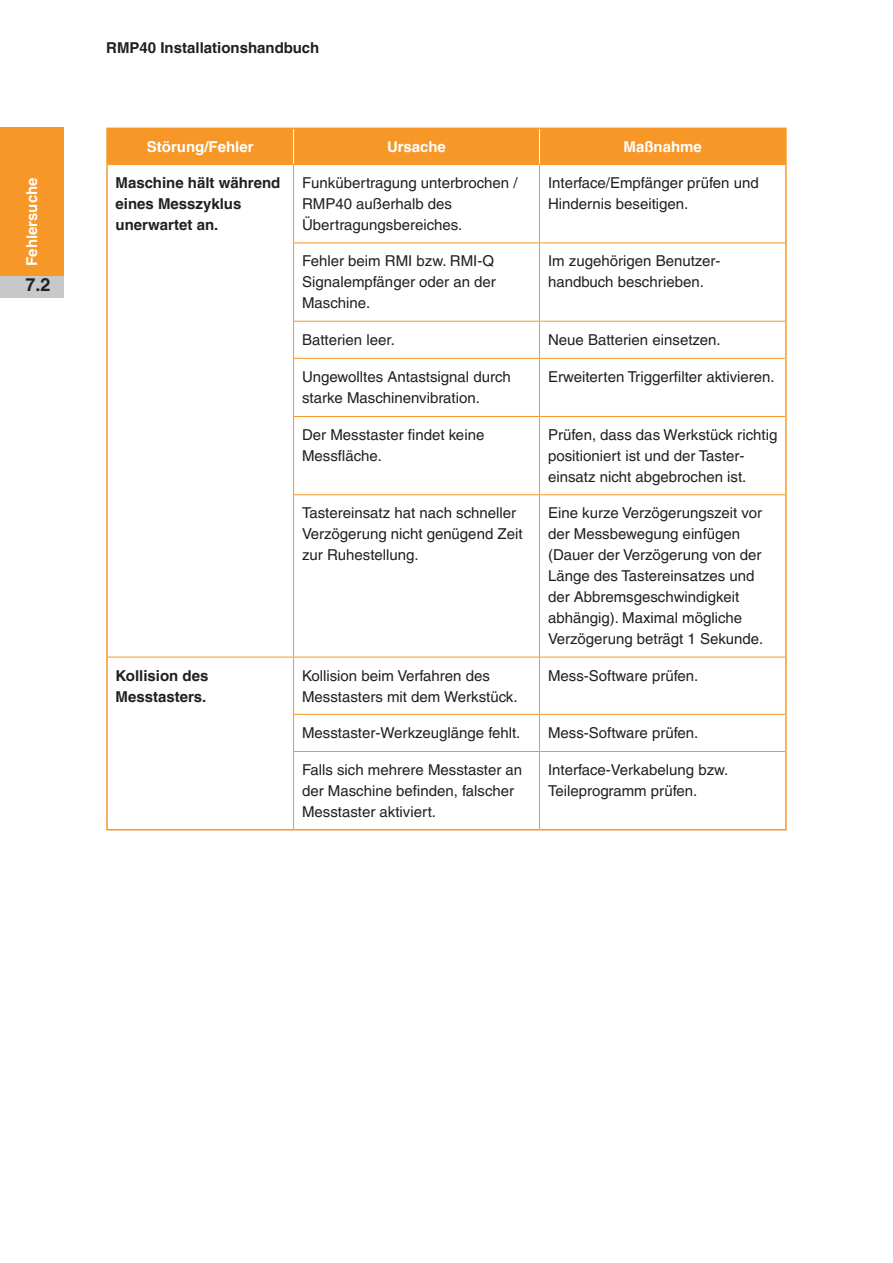
<style>
.page{position:relative;width:893px;height:1263px;background:#fff}
.page>*{position:absolute;margin:0;border:0;box-sizing:border-box;transform-origin:0 0}
.t1{font:700 18px "Helvetica LT Pro";color:#231f20}
.Table_Text_10pt{font:15px/21px "Helvetica LT Pro";color:#231f20}
.Table_Text_10pt_Bold{font:700 15px/21px "Helvetica LT Pro";color:#231f20}
.Table_Header_Bold_ce{font:700 15px "Helvetica LT Pro";color:#fff}
</style>
<div class="page">
<div style="left:0;top:128px;width:64px;height:148px;background:#f79727"></div>
<div style="left:0;top:276px;width:64px;height:22px;background:#c7c8ca"></div>
<div style="left:108px;top:129px;width:677px;height:35px;background:#f79727"></div>
<hr style="left:106px;top:829px;width:188px;height:1px;background:#f79727">
<hr style="left:106px;top:129px;width:2px;height:36px;background:#f79727">
<hr style="left:106px;top:128px;width:188px;height:1px;background:#f79727">
<hr style="left:294px;top:128px;width:245px;height:1px;background:#f79727">
<hr style="left:539px;top:128px;width:248px;height:1px;background:#f79727">
<hr style="left:785px;top:129px;width:2px;height:36px;background:#f79727">
<hr style="left:106px;top:165px;width:2px;height:78px;background:#f79727">
<hr style="left:106px;top:243px;width:2px;height:78px;background:#f79727">
<hr style="left:106px;top:321px;width:2px;height:37px;background:#f79727">
<hr style="left:106px;top:358px;width:2px;height:58px;background:#f79727">
<hr style="left:106px;top:416px;width:2px;height:79px;background:#f79727">
<hr style="left:106px;top:495px;width:2px;height:162px;background:#f79727">
<hr style="left:106px;top:657px;width:2px;height:57px;background:#f79727">
<hr style="left:106px;top:714px;width:2px;height:37px;background:#f79727">
<hr style="left:106px;top:751px;width:2px;height:78px;background:#f79727">
<hr style="left:785px;top:165px;width:2px;height:78px;background:#f79727">
<hr style="left:785px;top:243px;width:2px;height:78px;background:#f79727">
<hr style="left:785px;top:321px;width:2px;height:37px;background:#f79727">
<hr style="left:785px;top:358px;width:2px;height:58px;background:#f79727">
<hr style="left:785px;top:416px;width:2px;height:79px;background:#f79727">
<hr style="left:785px;top:495px;width:2px;height:162px;background:#f79727">
<hr style="left:785px;top:657px;width:2px;height:57px;background:#f79727">
<hr style="left:785px;top:714px;width:2px;height:37px;background:#f79727">
<hr style="left:785px;top:751px;width:2px;height:78px;background:#f79727">
<hr style="left:293px;top:129px;width:1px;height:35px;background:#fff">
<hr style="left:539px;top:129px;width:1px;height:35px;background:#fff">
<hr style="left:108px;top:164px;width:186px;height:1px;background:#f79727">
<hr style="left:294px;top:164px;width:245px;height:1px;background:#f79727">
<hr style="left:293px;top:165px;width:1px;height:77px;background:#f79727">
<hr style="left:539px;top:164px;width:246px;height:1px;background:#f79727">
<hr style="left:539px;top:165px;width:1px;height:77px;background:#f79727">
<hr style="left:293px;top:242px;width:246px;height:1px;background:#f79727">
<hr style="left:293px;top:243px;width:1px;height:78px;background:#f79727">
<hr style="left:539px;top:242px;width:246px;height:1px;background:#f79727">
<hr style="left:539px;top:243px;width:1px;height:78px;background:#f79727">
<hr style="left:293px;top:321px;width:246px;height:1px;background:#f79727">
<hr style="left:293px;top:322px;width:1px;height:36px;background:#f79727">
<hr style="left:539px;top:321px;width:246px;height:1px;background:#f79727">
<hr style="left:539px;top:322px;width:1px;height:36px;background:#f79727">
<hr style="left:293px;top:358px;width:246px;height:1px;background:#f79727">
<hr style="left:293px;top:359px;width:1px;height:57px;background:#f79727">
<hr style="left:539px;top:358px;width:246px;height:1px;background:#f79727">
<hr style="left:539px;top:359px;width:1px;height:57px;background:#f79727">
<hr style="left:293px;top:416px;width:246px;height:1px;background:#f79727">
<hr style="left:293px;top:417px;width:1px;height:77px;background:#f79727">
<hr style="left:539px;top:416px;width:246px;height:1px;background:#f79727">
<hr style="left:539px;top:417px;width:1px;height:77px;background:#f79727">
<hr style="left:293px;top:494px;width:246px;height:1px;background:#f79727">
<hr style="left:293px;top:495px;width:1px;height:162px;background:#f79727">
<hr style="left:539px;top:494px;width:246px;height:1px;background:#f79727">
<hr style="left:539px;top:495px;width:1px;height:162px;background:#f79727">
<hr style="left:108px;top:657px;width:186px;height:1px;background:#f79727">
<hr style="left:294px;top:657px;width:245px;height:1px;background:#f79727">
<hr style="left:293px;top:657px;width:1px;height:57px;background:#f79727">
<hr style="left:539px;top:657px;width:246px;height:1px;background:#f79727">
<hr style="left:539px;top:657px;width:1px;height:57px;background:#f79727">
<hr style="left:293px;top:714px;width:246px;height:1px;background:#f79727">
<hr style="left:293px;top:715px;width:1px;height:36px;background:#f79727">
<hr style="left:539px;top:714px;width:246px;height:1px;background:#f79727">
<hr style="left:539px;top:715px;width:1px;height:36px;background:#f79727">
<hr style="left:293px;top:752px;width:1px;height:77px;background:#f79727">
<hr style="left:539px;top:752px;width:1px;height:77px;background:#f79727">
<hr style="left:293px;top:751px;width:246px;height:1px;background:#f79727">
<hr style="left:539px;top:751px;width:246px;height:1px;background:#f79727">
<hr style="left:294px;top:829px;width:245px;height:1px;background:#f79727">
<hr style="left:539px;top:829px;width:248px;height:1px;background:#f79727">
<p class="Table_Header_Bold_ce" style="left:23px;top:266px;width:89px;rotate:-90deg">Fehlersuche</p>
<p class="t1" style="left:26px;top:274px;width:27px">7.2</p>
<p class="Table_Text_10pt_Bold" style="left:106px;top:38px;width:214px">RMP40 Installationshandbuch</p>
<p class="Table_Header_Bold_ce" style="left:147px;top:137px;width:108px">Störung/Fehler</p>
<p class="Table_Header_Bold_ce" style="left:387px;top:137px;width:60px">Ursache</p>
<p class="Table_Header_Bold_ce" style="left:624px;top:137px;width:80px">Maßnahme</p>
<p class="Table_Text_10pt_Bold" style="left:116px;top:172px;width:166px">Maschine hält während eines Messzyklus unerwartet an.</p>
<p class="Table_Text_10pt" style="left:302px;top:172px;width:217px">Funkübertragung unterbrochen /<br>RMP40 außerhalb des<br>Übertragungsbereiches.</p>
<p class="Table_Text_10pt" style="left:548px;top:172px;width:212px">Interface/Empfänger prüfen und<br>Hindernis beseitigen.</p>
<p class="Table_Text_10pt" style="left:302px;top:251px;width:195px">Fehler beim RMI bzw. RMI-Q<br>Signalempfänger oder an der<br>Maschine.</p>
<p class="Table_Text_10pt" style="left:548px;top:251px;width:173px">Im zugehörigen Benutzer&shy;handbuch beschrieben.</p>
<p class="Table_Text_10pt" style="left:302px;top:329px;width:94px">Batterien leer.</p>
<p class="Table_Text_10pt" style="left:548px;top:329px;width:174px">Neue Batterien einsetzen.</p>
<p class="Table_Text_10pt" style="left:302px;top:366px;width:210px">Ungewolltes Antastsignal durch starke Maschinenvibration.</p>
<p class="Table_Text_10pt" style="left:548px;top:366px;width:228px">Erweiterten Triggerfilter aktivieren.</p>
<p class="Table_Text_10pt" style="left:302px;top:424px;width:184px">Der Messtaster findet keine<br>Messfläche.</p>
<p class="Table_Text_10pt" style="left:548px;top:424px;width:231px">Prüfen, dass das Werkstück richtig positioniert ist und der Taster&shy;einsatz nicht abgebrochen ist.</p>
<p class="Table_Text_10pt" style="left:302px;top:502px;width:222px">Tastereinsatz hat nach schneller<br>Verzögerung nicht genügend Zeit zur Ruhestellung.</p>
<p class="Table_Text_10pt" style="left:548px;top:502px;width:217px">Eine kurze Verzögerungszeit vor der Messbewegung einfügen (Dauer der Verzögerung von der<br>Länge des Tastereinsatzes und der Abbremsgeschwindigkeit abhängig). Maximal mögliche<br>Verzögerung beträgt 1 Sekunde.</p>
<p class="Table_Text_10pt_Bold" style="left:116px;top:665px;width:94px">Kollision des<br>Messtasters.</p>
<p class="Table_Text_10pt" style="left:302px;top:665px;width:217px">Kollision beim Verfahren des<br>Messtasters mit dem Werkstück.</p>
<p class="Table_Text_10pt" style="left:548px;top:665px;width:152px">Mess-Software prüfen.</p>
<p class="Table_Text_10pt" style="left:302px;top:722px;width:220px">Messtaster-Werkzeuglänge fehlt.</p>
<p class="Table_Text_10pt" style="left:548px;top:722px;width:152px">Mess-Software prüfen.</p>
<p class="Table_Text_10pt" style="left:302px;top:759px;width:222px">Falls sich mehrere Messtaster an der Maschine befinden, falscher<br>Messtaster aktiviert.</p>
<p class="Table_Text_10pt" style="left:548px;top:759px;width:182px">Interface-Verkabelung bzw.<br>Teileprogramm prüfen.</p>
</div>
